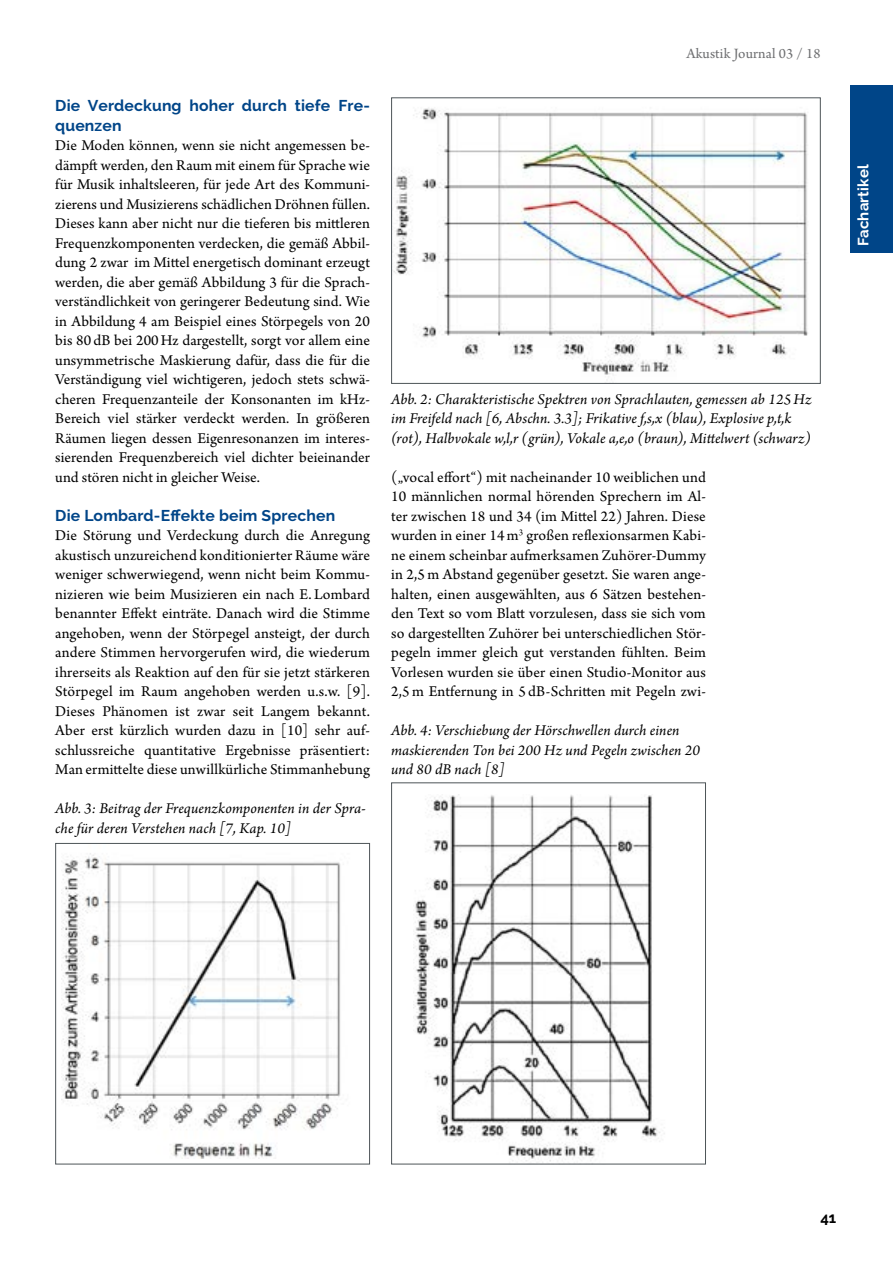
<style>
.page{position:relative;width:893px;height:1263px;background:#fff}
.page>*{position:absolute;margin:0;border:0;box-sizing:border-box;transform-origin:0 0}
.t1{font:15.75px/19.5px "Arno Pro";letter-spacing:.005em;color:#000;text-align:justify}
.t2{font:italic 15.75px/19.5px "Arno Pro";letter-spacing:.005em;color:#000}
.t3{font:700 15.75px/19.5px "Raleway";letter-spacing:.01em;color:#004588}
.t4{font:15px "Arno Pro";letter-spacing:.01em;color:#6d6e70}
.t5{font:700 15px "Raleway";letter-spacing:.01em;color:#fff}
.t6{font:700 15px "Raleway";color:#000}
</style>
<div class="page">
<div style="left:850px;top:85px;width:43px;height:168px;background:#004588"></div>
<img style="left:393px;top:108px;width:415px;height:269px">
<div style="left:391px;top:97px;width:430px;height:287px;border:1px solid #4d5458"></div>
<img style="left:62px;top:853px;width:279px;height:305px">
<div style="left:55px;top:843px;width:315px;height:321px;border:1px solid #4d5458"></div>
<img style="left:414px;top:794px;width:251px;height:368px">
<div style="left:391px;top:782px;width:315px;height:382px;border:1px solid #4d5458"></div>
<p class="t3" style="left:55px;top:96px;width:316px">Die Verdeckung hoher durch tiefe Fre&shy;quenzen</p>
<p class="t1" style="left:55px;top:137px;width:316px">Die Moden können, wenn sie nicht angemessen be&shy;dämpft werden, den Raum mit einem für Sprache wie für Musik inhaltsleeren, für jede Art des Kommuni&shy;zierens und Musizierens schädlichen Dröhnen füllen.<br>Dieses kann aber nicht nur die tieferen bis mittleren Frequenzkomponenten verdecken, die gemäß Abbil&shy;dung 2 zwar im Mittel energetisch dominant erzeugt werden, die aber gemäß Abbildung 3 für die Sprach&shy;verständlichkeit von geringerer Bedeutung sind. Wie in Abbildung 4 am Beispiel eines Störpegels von 20 bis 80 dB bei 200Hz dargestellt, sorgt vor allem eine unsymmetrische Maskierung dafür, dass die für die Verständigung viel wichtigeren, jedoch stets schwä&shy;cheren Frequenzanteile der Konsonanten im kHz-Bereich viel stärker verdeckt werden. In größeren Räumen liegen dessen Eigenresonanzen im interes&shy;sierenden Frequenzbereich viel dichter beieinander und stören nicht in gleicher Weise.</p>
<p class="t3" style="left:55px;top:506px;width:281px">Die Lombard-Effekte beim Sprechen</p>
<p class="t1" style="left:55px;top:527px;width:316px">Die Störung und Verdeckung durch die Anregung akustisch unzureichend konditionierter Räume wäre weniger schwerwiegend, wenn nicht beim Kommu&shy;nizieren wie beim Musizieren ein nach E. Lombard benannter Effekt einträte. Danach wird die Stimme angehoben, wenn der Störpegel ansteigt, der durch andere Stimmen hervorgerufen wird, die wiederum ihrerseits als Reaktion auf den für sie jetzt stärkeren Störpegel im Raum angehoben werden u.s.w. [9].<br>Dieses Phänomen ist zwar seit Langem bekannt.<br>Aber erst kürzlich wurden dazu in [10] sehr auf&shy;schlussreiche quantitative Ergebnisse präsentiert:<br>Man ermittelte diese unwillkürliche Stimmanhebung</p>
<p class="t2" style="left:55px;top:800px;width:312px">Abb. 3: Beitrag der Frequenzkomponenten in der Spra&shy;che für deren Verstehen nach [7, Kap. 10]</p>
<p class="t4" style="left:686px;top:45px;width:136px">Akustik Journal 03 / 18</p>
<p class="t2" style="left:391px;top:390px;width:422px">Abb. 2: Charakteristische Spektren von Sprachlauten, gemessen ab 125 Hz im Freifeld nach [6, Abschn. 3.3]; Frikative f,s,x (blau), Explosive p,t,k (rot), Halbvokale w,l,r (grün), Vokale a,e,o (braun), Mittelwert (schwarz)</p>
<p class="t1" style="left:391px;top:468px;width:316px">(„vocal effort“) mit nacheinander 10 weiblichen und 10 männlichen normal hörenden Sprechern im Al&shy;ter zwischen 18 und 34 (im Mittel 22) Jahren. Diese wurden in einer 14m<sup>3</sup> großen reflexionsarmen Kabi&shy;ne einem scheinbar aufmerksamen Zuhörer-Dummy in 2,5m Abstand gegenüber gesetzt. Sie waren ange&shy;halten, einen ausgewählten, aus 6 Sätzen bestehen&shy;den Text so vom Blatt vorzulesen, dass sie sich vom so dargestellten Zuhörer bei unterschiedlichen Stör&shy;pegeln immer gleich gut verstanden fühlten. Beim Vorlesen wurden sie über einen Studio-Monitor aus 2,5m Entfernung in 5 dB-Schritten mit Pegeln zwi-</p>
<p class="t2" style="left:391px;top:722px;width:310px">Abb. 4: Verschiebung der Hörschwellen durch einen maskierenden Ton bei 200 Hz und Pegeln zwischen 20 und 80 dB nach [8]</p>
<p class="t5" style="left:855px;top:246px;width:83px;rotate:-90deg">Fachartikel</p>
<p class="t6" style="left:820px;top:1209px;width:18px">41</p>
</div>
